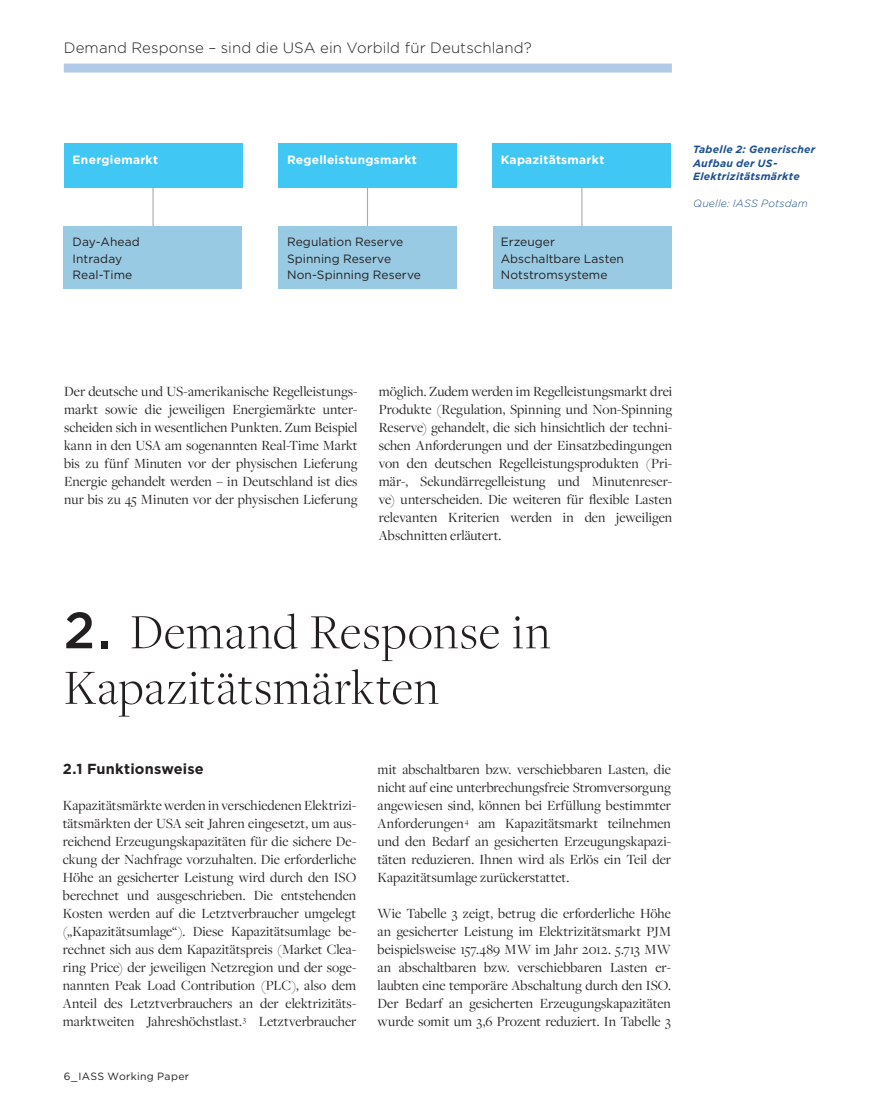
<style>
.page{position:relative;width:893px;height:1106px;background:#fff}
.page>*{position:absolute;margin:0;border:0;box-sizing:border-box;transform-origin:0 0}
.t1{font:300 51px/55.5px "Freight Disp Pro";letter-spacing:.02em;color:#231f20}
.t2{font:300 15px "Gotham";letter-spacing:.005em;color:#231f20}
.t3{font:14.55px/18px "Freight Disp Pro";color:#231f20;text-align:justify}
.t4{font:700 14.55px "Gotham";letter-spacing:.01em;color:#231f20}
.t5{font:12px/16.5px "Gotham";letter-spacing:.005em;color:#231f20}
.t6{font:700 12px "Gotham";letter-spacing:.02em;color:#fff}
.t7{font:italic 700 10.5px/13.5px "Gotham";letter-spacing:.025em;color:#1e5091}
.t8{font:10.5px "Gotham";letter-spacing:.03em;color:#231f20}
.t9{font:italic 300 10.5px "Gotham";letter-spacing:.02em;color:#1e5091}
.s1{font-family:"Gotham";font-weight:500}
</style>
<div class="page">
<div style="left:64px;top:64px;width:608px;height:9px;background:#b1cae5"></div>
<hr style="left:581px;top:187px;width:1px;height:44px;background:#a8a9ad">
<hr style="left:367px;top:187px;width:1px;height:44px;background:#a8a9ad">
<div style="left:279px;top:226px;width:178px;height:62px;background:#99cae3"></div>
<div style="left:278px;top:144px;width:179px;height:44px;background:#40c7f4"></div>
<hr style="left:153px;top:187px;width:1px;height:44px;background:#a8a9ad">
<div style="left:63px;top:226px;width:179px;height:62px;background:#99cae3"></div>
<div style="left:64px;top:143px;width:178px;height:44px;background:#40c7f4"></div>
<div style="left:493px;top:144px;width:178px;height:44px;background:#40c7f4"></div>
<div style="left:494px;top:226px;width:178px;height:62px;background:#99cae3"></div>
<p class="t2" style="left:64px;top:39px;width:469px">Demand Response – sind die USA ein Vorbild für Deutschland?</p>
<p class="t6" style="left:73px;top:151px;width:87px">Energiemarkt</p>
<p class="t5" style="left:73px;top:233px;width:69px">Day-Ahead<br>Intraday<br>Real-Time</p>
<p class="t6" style="left:287px;top:151px;width:131px">Regelleistungsmarkt</p>
<p class="t5" style="left:287px;top:233px;width:136px">Regulation Reserve<br>Spinning Reserve<br>Non-Spinning Reserve</p>
<p class="t6" style="left:501px;top:151px;width:105px">Kapazitätsmarkt</p>
<p class="t5" style="left:501px;top:233px;width:125px">Erzeuger<br>Abschaltbare Lasten<br>Notstromsysteme</p>
<p class="t7" style="left:693px;top:142px;width:124px">Tabelle 2: Generischer<br>Aufbau der US-<br>Elektrizitätsmärkte</p>
<p class="t9" style="left:693px;top:197px;width:116px">Quelle: IASS Potsdam</p>
<p class="t3" style="left:64px;top:382px;width:295px">Der deutsche und US-amerikanische Regelleistungs&shy;markt sowie die jeweiligen Energiemärkte unter&shy;scheiden sich in wesentlichen Punkten. Zum Beispiel kann in den USA am sogenannten Real-Time Markt bis zu fünf Minuten vor der physischen Lieferung Energie gehandelt werden – in Deutschland ist dies nur bis zu 45 Minuten vor der physischen Lieferung</p>
<p class="t3" style="left:379px;top:382px;width:295px">möglich. Zudem werden im Regelleistungsmarkt drei Produkte (Regulation, Spinning und Non-Spinning Reserve) gehandelt, die sich hinsichtlich der techni&shy;schen Anforderungen und der Einsatzbedingungen von den deutschen Regelleistungsprodukten (Pri&shy;mär-, Sekundärregelleistung und Minutenreser&shy;ve) unterscheiden. Die weiteren für flexible Lasten relevanten Kriterien werden in den jeweiligen Abschnitten erläutert.</p>
<h1 class="t1" style="left:64px;top:603px;width:488px"><span class="s1">2.</span> Demand Response in<br>Kapazitätsmärkten</h1>
<p class="t4" style="left:63px;top:759px;width:143px">2.1 Funktionsweise</p>
<p class="t3" style="left:63px;top:796px;width:295px">Kapazitätsmärkte werden in verschiedenen Elektrizi&shy;tätsmärkten der USA seit Jahren eingesetzt, um aus&shy;reichend Erzeugungskapazitäten für die sichere De&shy;ckung der Nachfrage vorzuhalten. Die erforderliche Höhe an gesicherter Leistung wird durch den ISO berechnet und ausgeschrieben. Die entstehenden Kosten werden auf die Letztverbraucher umgelegt („Kapazitätsumlage“). Diese Kapazitätsumlage be&shy;rechnet sich aus dem Kapazitätspreis (Market Clea&shy;ring Price) der jeweiligen Netzregion und der soge&shy;nannten Peak Load Contribution (PLC), also dem Anteil des Letztverbrauchers an der elektrizitäts&shy;marktweiten Jahreshöchstlast. <sup>3</sup> Letztverbraucher</p>
<p class="t8" style="left:64px;top:1070px;width:127px">6_IASS Working Paper</p>
<p class="t3" style="left:378px;top:760px;width:295px">mit abschaltbaren bzw. verschiebbaren Lasten, die nicht auf eine unterbrechungsfreie Stromversorgung angewiesen sind, können bei Erfüllung bestimmter Anforderungen <sup>4</sup> am Kapazitätsmarkt teilnehmen und den Bedarf an gesicherten Erzeugungskapazi&shy;täten reduzieren. Ihnen wird als Erlös ein Teil der Kapazitätsumlage zurückerstattet.</p>
<p class="t3" style="left:378px;top:904px;width:295px">Wie Tabelle 3 zeigt, betrug die erforderliche Höhe an gesicherter Leistung im Elektrizitätsmarkt PJM beispielsweise 157.489 MW im Jahr 2012. 5.713 MW an abschaltbaren bzw. verschiebbaren Lasten er&shy;laubten eine temporäre Abschaltung durch den ISO.<br>Der Bedarf an gesicherten Erzeugungskapazitäten wurde somit um 3,6 Prozent reduziert. In Tabelle 3</p>
</div>
